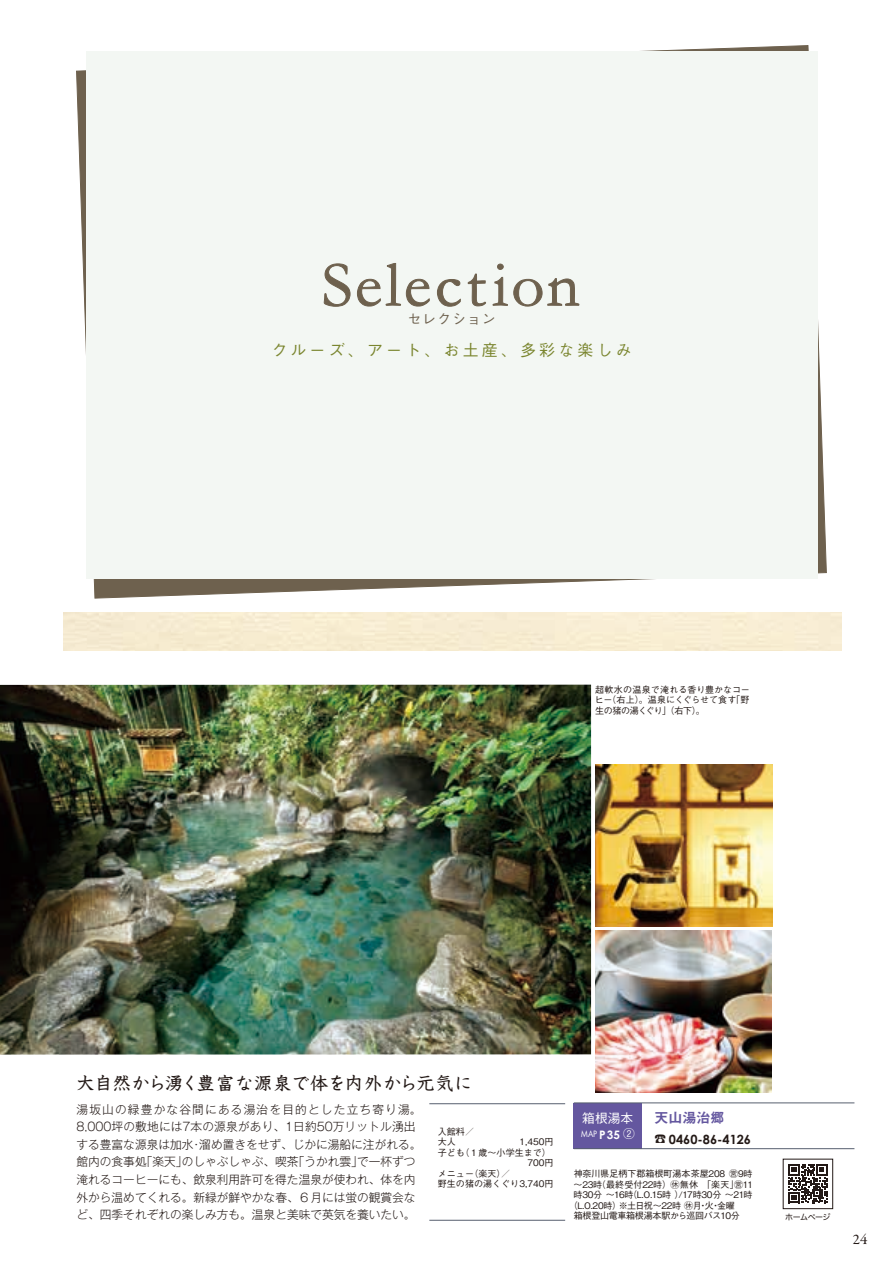
<style>
.page{position:relative;width:893px;height:1263px;background:#fff}
.page>*{position:absolute;margin:0;border:0;box-sizing:border-box;transform-origin:0 0}
.t1{font:500 18px "Kyoka ICA Pro";color:#231916}
.t2{font:500 15.9px "Gothic BBB Pr 6 N";letter-spacing:.2em;color:#7a852e}
.t3{font:14.85px "Garamond Premr Pro";color:#231916}
.t4{font:14.1px "Midashi Go Pr 6 N MB31";color:#64579f}
.t5{font:500 13.8px "Gothic BBB Pr 6 N";letter-spacing:.08em;color:#6e614e}
.t6{font:700 12.75px "Century Gothic Pro";color:#231916}
.t7{font:500 12.75px "Gothic BBB Pr 6 N";color:#fff}
.t8{font:300 11.7px/17.5px "Gothic MB101 Pr 6 N";color:#231916}
.t9{font:300 11.7px "Gothic MB101 Pr 6 N";letter-spacing:.1em;color:#231916}
.t10{font:700 11.7px "Century Gothic Pro";color:#fff}
.t11{font:9.6px "Futura PT";color:#fff;scale:.89 1}
.t12{font:500 9px/10.5px "Gothic BBB Pr 6 N";letter-spacing:-.005em;color:#231916;text-align:right}
.t13{font:500 9px/10.5px "Gothic BBB Pr 6 N";letter-spacing:-.035em;color:#231916}
.t14{font:500 9px/10.5px "Gothic BBB Pr 6 N";letter-spacing:-.04em;color:#231916}
.t15{font:500 9px/10.5px "Gothic BBB Pr 6 N";letter-spacing:-.045em;color:#231916}
.t16{font:7.95px "Hiragino Sans W4";letter-spacing:-.055em;color:#231916}
.s1{font-family:"Gothic BBB Pr 6 N";font-weight:500}
.s2{font-family:"Osaka";font-weight:400;font-size:11.7px}
.s3{font-family:"BLS Gaiji X Gth";font-weight:400}
</style>
<div class="page">
<svg style="left:76px;top:45px;width:751px;height:554px"></svg>
<div style="left:86px;top:52px;width:731px;height:527px;background:#f3f7f3"></div>
<svg style="left:324px;top:263px;width:26px;height:44px"></svg>
<svg style="left:357px;top:263px;width:73px;height:44px"></svg>
<svg style="left:437px;top:279px;width:24px;height:28px"></svg>
<svg style="left:468px;top:273px;width:18px;height:33px"></svg>
<svg style="left:493px;top:264px;width:86px;height:43px"></svg>
<img style="left:595px;top:765px;width:177px;height:161px">
<img style="left:595px;top:931px;width:177px;height:161px">
<img style="left:0;top:685px;width:591px;height:369px">
<hr style="left:429px;top:1103px;width:136px;height:1px;background:#575f6f">
<hr style="left:429px;top:1220px;width:136px;height:1px;background:#575f6f">
<svg style="left:789px;top:1164px;width:38px;height:39px"></svg>
<div style="left:783px;top:1159px;width:50px;height:50px;border:1px solid #231916"></div>
<div style="left:574px;top:1103px;width:68px;height:45px;background:#64579f"></div>
<hr style="left:574px;top:1148px;width:280px;height:1px;background:#575f6f">
<hr style="left:574px;top:1103px;width:280px;height:1px;background:#575f6f">
<p class="t5" style="left:407px;top:308px;width:90px">セレクション</p>
<h2 class="t2" style="left:271px;top:338px;width:362px">クルーズ、アート、お土産、多彩な楽しみ</h2>
<p class="t12" style="left:595px;top:683px;width:156px">超軟水の温泉で淹れる香り豊かなコー「野</p>
<p class="t12" style="left:607px;top:694px;width:131px">（右上）。温泉にくぐらせて食す</p>
<p class="t15" style="left:595px;top:694px;width:111px">ヒー<br>生の猪の湯くぐり」（右下。(</p>
<h1 class="t1" style="left:77px;top:1069px;width:397px">大自然から湧く豊富な源泉で体を内外から元気に</h1>
<p class="t12" style="left:438px;top:1125px;width:38px">入館料／</p>
<p class="t9" style="left:77px;top:1100px;width:346px">湯坂山の緑豊かな谷間にある湯治を目的とした立ち寄り湯。</p>
<p class="t8" style="left:77px;top:1117px;width:340px">8,000坪の敷地には7本の源泉があり、1日約50万リットル湧出</p>
<p class="t8" style="left:199px;top:1135px;width:224px">溜め置きをせず、じかに湯船に注がれる。</p>
<p class="t12" style="left:438px;top:1136px;width:20px">大人</p>
<p class="t12" style="left:519px;top:1136px;width:36px">1,450円</p>
<p class="t8" style="left:77px;top:1135px;width:118px">する豊富な源泉は加水</p>
<p class="t8" style="left:191px;top:1135px;width:13px">・</p>
<p class="t12" style="left:460px;top:1146px;width:92px">（１歳～小学生まで(</p>
<p class="t12" style="left:438px;top:1146px;width:29px">子ども</p>
<p class="t8" style="left:357px;top:1152px;width:60px">で一杯ずつ</p>
<p class="t8" style="left:77px;top:1152px;width:341px">館内の食事処<br>淹れるコーヒーにも、飲泉利用許可を得た温泉が使われ、体を内外から温めてくれる。新緑が鮮やかな春、６月には蛍の観賞会など、四季それぞれの楽しみ方も。温泉と美味で英気を養いたい。</p>
<p class="t8" style="left:141px;top:1152px;width:48px">「楽天」</p>
<p class="t8" style="left:293px;top:1152px;width:72px">「うかれ雲」</p>
<p class="t8" style="left:182px;top:1152px;width:118px">のしゃぶしゃぶ、喫茶</p>
<p class="t12" style="left:527px;top:1157px;width:28px">700円</p>
<p class="t12" style="left:469px;top:1167px;width:42px">（楽天／(</p>
<p class="t12" style="left:438px;top:1167px;width:117px;text-align:left">メニュー<br>野生の猪の湯くぐり3,740円</p>
<p class="t7" style="left:582px;top:1107px;width:53px">箱根湯本</p>
<p class="t10" style="left:599px;top:1127px;width:37px">P35 <span class="s1">2</span></p>
<p class="t11" style="left:581px;top:1128px;width:20px">MAP</p>
<p class="t4" style="left:654px;top:1107px;width:72px">天山湯治郷</p>
<p class="t6" style="left:654px;top:1131px;width:98px"><span class="s2">☎</span> 0460-86-4126</p>
<p class="t12" style="left:729px;top:1168px;width:25px"><span class="s3">賚</span>時9</p>
<p class="t12" style="left:574px;top:1168px;width:153px">神奈川県足柄下郡箱根町湯本茶屋208</p>
<p class="t12" style="left:574px;top:1179px;width:181px">〜23 （時最終受付22時）<span class="s3">贊</span>無休　「楽天<span class="s3">賚</span>」 11</p>
<p class="t14" style="left:678px;top:1189px;width:76px">/17時30分〜21時</p>
<p class="t13" style="left:569px;top:1189px;width:168px;text-indent:5px">時30分〜16 （時 O.L .15時）<br>（ O.L .20時）※土日祝〜22時<span class="s3">贊</span>月火金曜</p>
<p class="t14" style="left:574px;top:1200px;width:168px;text-indent:125px">・・<br>箱根登山電車箱根湯本駅から巡回バス10分</p>
<p class="t16" style="left:785px;top:1209px;width:47px">ホームページ</p>
<p class="t3" style="left:853px;top:1230px;width:16px">24</p>
</div>
